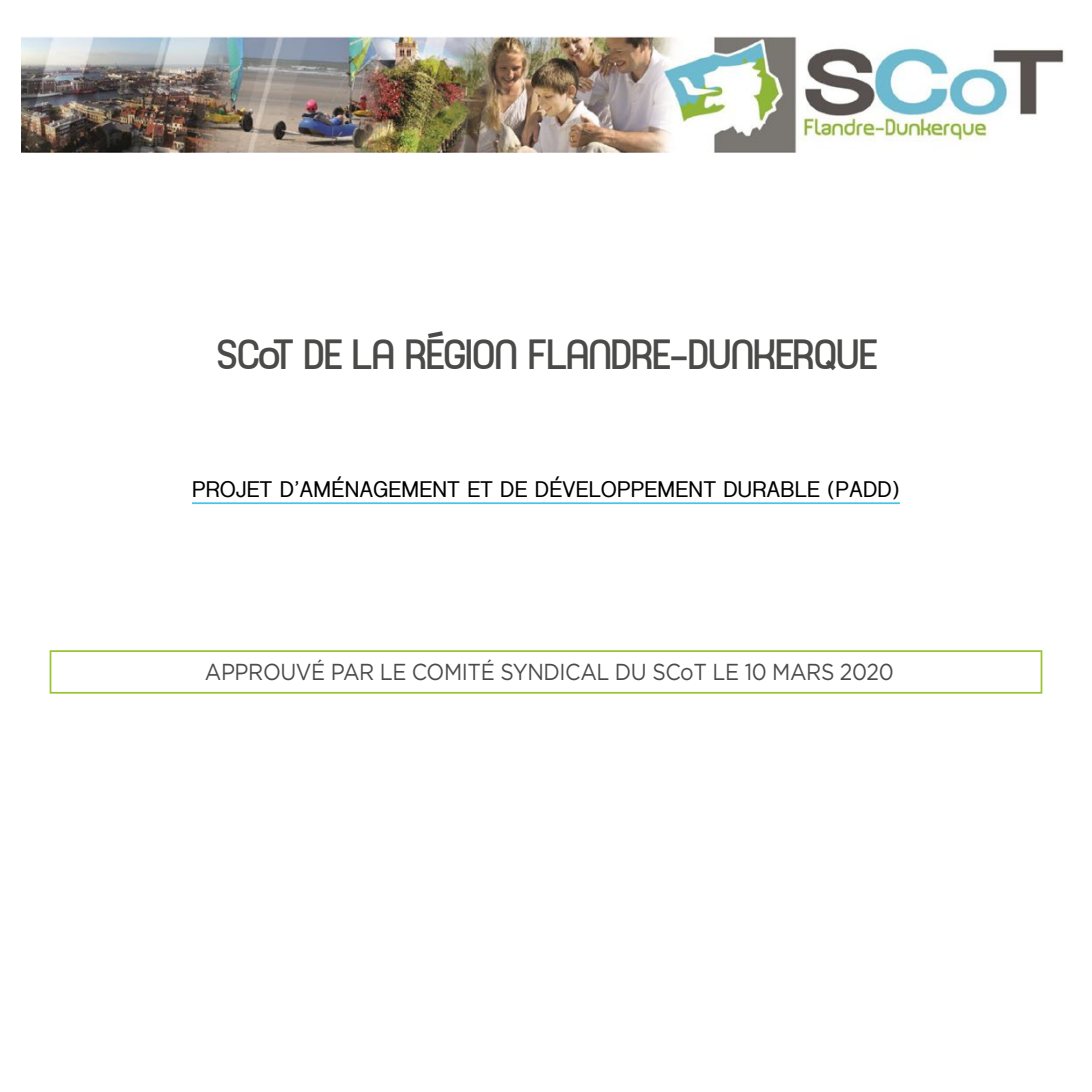
<style>
.page{position:relative;width:1092px;height:1092px;background:#fff}
.page>*{position:absolute;margin:0;border:0;box-sizing:border-box;transform-origin:0 0}
.t1{font:40.25px "Planet Estyle";letter-spacing:-.02em;color:#4a4a49}
.t2{font:23.1px "Gotham";letter-spacing:-.02em;color:#4a4a49;scale:.91 1}
.t3{font:700 21px "Shree Dev 0714";letter-spacing:.02em;color:#000}
</style>
<div class="page">
<img style="left:22px;top:37px;width:1042px;height:116px">
<hr style="left:192px;top:502px;width:707px;height:2px;background:#49c1ea">
<div style="left:50px;top:650px;width:992px;height:43px;border:2px solid #9ac431"></div>
<h1 class="t1" style="left:218px;top:327px;width:661px">SCoT DE LA RÉGION FLANDRE-DUNKERQUE</h1>
<p class="t3" style="left:192px;top:478px;width:709px">PROJET D’AMÉNAGEMENT ET DE DÉVELOPPEMENT DURABLE (PADD)</p>
<p class="t2" style="left:205px;top:657px;width:758px">APPROUVÉ PAR LE COMITÉ SYNDICAL DU SCoT LE 10 MARS 2020</p>
</div>
